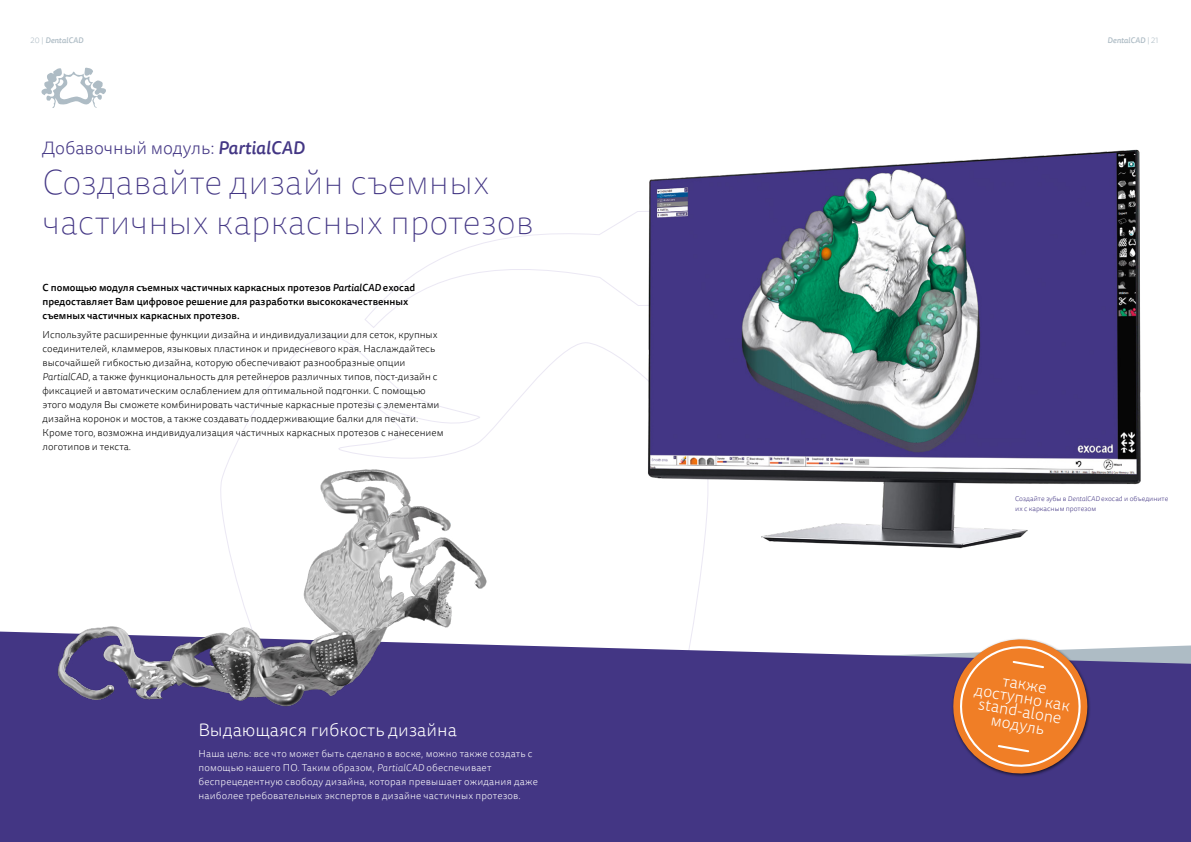
<style>
.page{position:relative;width:1191px;height:842px;background:#fff}
.page>*{position:absolute;margin:0;border:0;box-sizing:border-box;transform-origin:0 0}
.t1{font:100 35px/40px "Tisa Sans Pro";color:#433684}
.t2{font:300 18px "Tisa Sans Pro";color:#433684}
.t3{font:300 18px "Tisa Sans Pro";color:#fff}
.t4{font:300 16.6px/13.7px "Tisa Sans Pro";color:#fff;text-align:center}
.t5{font:300 10px/14px "Tisa Sans Pro";color:#000}
.t6{font:300 10px/14px "Tisa Sans Pro";letter-spacing:.015em;color:#fff}
.t7{font:500 10px/14px "Tisa Sans Pro";color:#000}
.t8{font:italic 500 8px "Tisa Sans Pro";color:#aebcc5}
.t9{font:300 7px/10px "Tisa Sans Pro";color:#433684}
.s1{font-weight:300;font-style:normal}
.s2{font-weight:500;font-style:italic}
.s3{font-style:italic}
</style>
<div class="page">
<svg style="left:365px;top:228px;width:244px;height:100px"></svg>
<svg style="left:228px;top:336px;width:474px;height:296px"></svg>
<div style="left:0;top:632px;width:1191px;height:210px;background:#433684"></div>
<img style="left:609px;top:149px;width:532px;height:414px">
<svg style="left:41px;top:68px;width:65px;height:40px"></svg>
<img style="left:49px;top:461px;width:447px;height:253px">
<img style="left:938px;top:632px;width:166px;height:159px">
<svg style="left:944px;top:638px;width:152px;height:136px"></svg>
<p class="t8" style="left:31px;top:34px;width:54px"><span class="s1">20 |</span> DentalCAD</p>
<p class="t8" style="left:1107px;top:34px;width:52px">DentalCAD <span class="s1">| 21</span></p>
<h2 class="t2" style="left:43px;top:137px;width:264px">Добавочный модуль: <span class="s2">PartialCAD</span></h2>
<h1 class="t1" style="left:43px;top:164px;width:492px">Создавайте дизайн съемных частичных каркасных протезов</h1>
<p class="t7" style="left:43px;top:280px;width:374px">С помощью модуля съемных частичных каркасных протезов <span class="s3">PartialCAD</span> exocad предоставляет Вам цифровое решение для разработки высококачественных съемных частичных каркасных протезов.</p>
<p class="t5" style="left:43px;top:328px;width:402px">Используйте расширенные функции дизайна и индивидуализации для сеток, крупных соединителей, кламмеров, языковых пластинок и придесневого края. Наслаждайтесь высочайшей гибкостью дизайна, которую обеспечивают разнообразные опции <span class="s3">PartialCAD</span>, а также функциональность для ретейнеров различных типов, пост-дизайн с фиксацией и автоматическим ослаблением для оптимальной подгонки. С помощью этого модуля Вы сможете комбинировать частичные каркасные протезы с элементами дизайна коронок и мостов, а также создавать поддерживающие балки для печати.<br>Кроме того, возможна индивидуализация частичных каркасных протезов с нанесением логотипов и текста.</p>
<h2 class="t3" style="left:198px;top:718px;width:260px">Выдающаяся гибкость дизайна</h2>
<p class="t6" style="left:198px;top:747px;width:341px">Наша цель: все что может быть сделано в воске, можно также создать с помощью нашего ПО. Таким образом, <span class="s3">PartialCAD</span> обеспечивает беспрецедентную свободу дизайна, которая превышает ожидания даже наиболее требовательных экспертов в дизайне частичных протезов.</p>
<p class="t9" style="left:1015px;top:494px;width:155px">Создайте зубы в <span class="s3">DentalCAD</span> exocad и объедините их с каркасным протезом</p>
<h3 class="t4" style="left:978px;top:669px;width:98px;rotate:10deg">также доступно как stand-alone модуль</h3>
</div>
